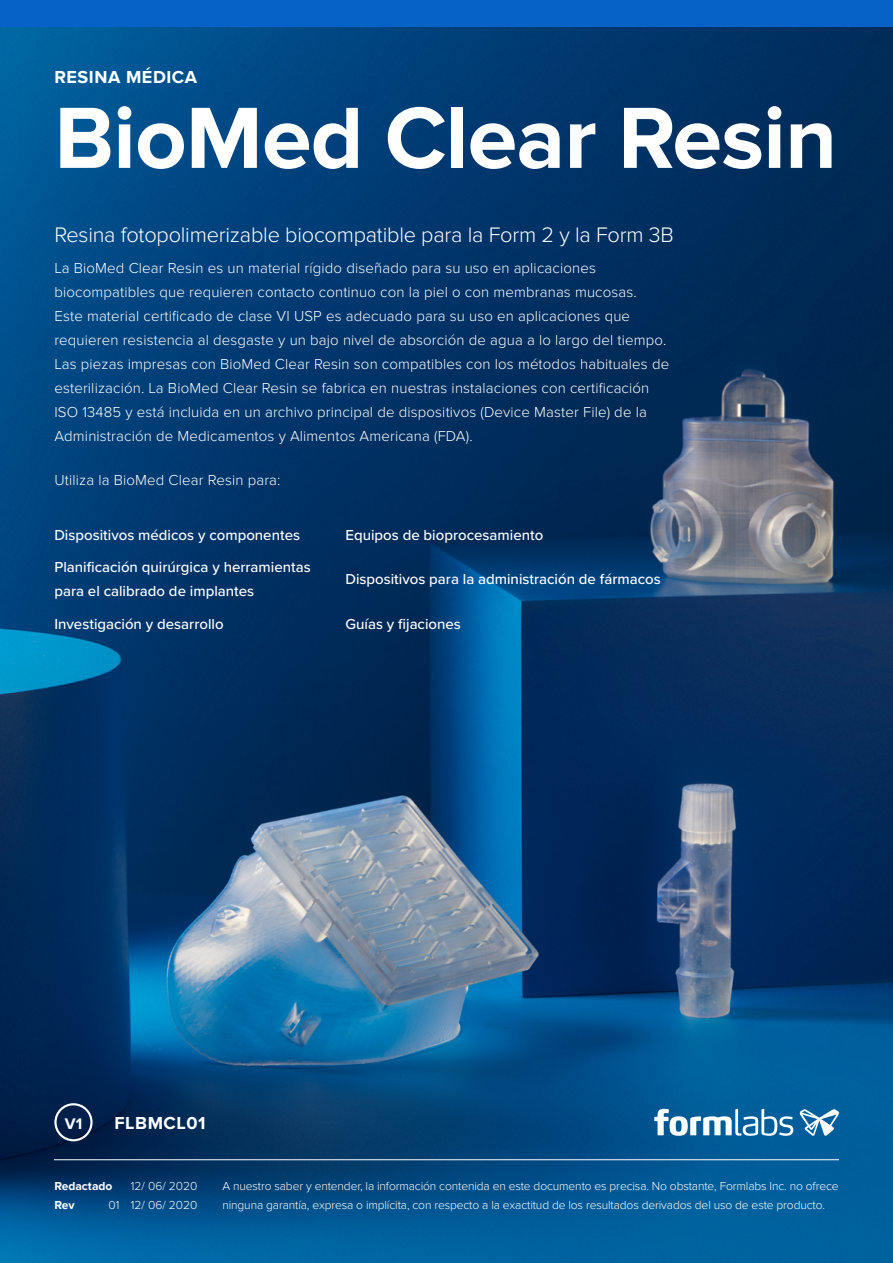
<style>
.page{position:relative;width:893px;height:1263px;background:#fff}
.page>*{position:absolute;margin:0;border:0;box-sizing:border-box;transform-origin:0 0}
.t1{font:700 90px "Proxima Nova";letter-spacing:-.01em;color:#fff}
.t2{font:300 21.75px "Proxima Nova";letter-spacing:-.01em;color:#fff}
.t3{font:700 18px "Proxima Nova";letter-spacing:.03em;color:#fff}
.t4{font:700 15.9px "Proxima Nova";color:#fff}
.t5{font:300 15px/24px "Proxima Nova";letter-spacing:.01em;color:#fff}
.t6{font:500 15px/24px "Proxima Nova";color:#fff}
.t7{font:300 12px/19.5px "Proxima Nova";letter-spacing:-.01em;color:#fff}
.t8{font:700 12px "Proxima Nova";color:#fff}
</style>
<div class="page">
<img style="left:0;top:27px;width:893px;height:1236px">
<hr style="left:54px;top:1159px;width:785px;height:1px;background:#fff">
<svg style="left:54px;top:1103px;width:39px;height:38px"></svg>
<svg style="left:654px;top:1109px;width:139px;height:27px"></svg>
<svg style="left:799px;top:1109px;width:40px;height:27px"></svg>
<div style="left:0;top:0;width:893px;height:27px;background:#0762c8"></div>
<p class="t3" style="left:54px;top:67px;width:144px">RESINA MÉDICA</p>
<h1 class="t1" style="left:54px;top:86px;width:784px">BioMed Clear Resin</h1>
<h2 class="t2" style="left:54px;top:223px;width:621px">Resina fotopolimerizable biocompatible para la Form 2 y la Form 3B</h2>
<p class="t5" style="left:54px;top:256px;width:616px">La BioMed Clear Resin es un material rígido diseñado para su uso en aplicaciones biocompatibles que requieren contacto continuo con la piel o con membranas mucosas.<br>Este material certificado de clase VI USP es adecuado para su uso en aplicaciones que requieren resistencia al desgaste y un bajo nivel de absorción de agua a lo largo del tiempo.<br>Las piezas impresas con BioMed Clear Resin son compatibles con los métodos habituales de esterilización. La BioMed Clear Resin se fabrica en nuestras instalaciones con certificación ISO 13485 y está incluida en un archivo principal de dispositivos (Device Master File) de la Administración de Medicamentos y Alimentos Americana (FDA).</p>
<p class="t5" style="left:54px;top:468px;width:228px">Utiliza la BioMed Clear Resin para:</p>
<p class="t6" style="left:54px;top:522px;width:247px">Dispositivos médicos y componentes</p>
<p class="t6" style="left:345px;top:522px;width:199px">Equipos de bioprocesamiento</p>
<p class="t6" style="left:54px;top:554px;width:258px">Planificación quirúrgica y herramientas para el calibrado de implantes</p>
<p class="t6" style="left:345px;top:566px;width:317px">Dispositivos para la administración de fármacos</p>
<p class="t6" style="left:54px;top:611px;width:171px">Investigación y desarrollo</p>
<p class="t6" style="left:345px;top:611px;width:117px">Guías y fijaciones</p>
<p class="t4" style="left:65px;top:1114px;width:19px">V1</p>
<p class="t3" style="left:114px;top:1113px;width:93px">FLBMCL01</p>
<p class="t8" style="left:54px;top:1179px;width:60px">Redactado</p>
<p class="t7" style="left:131px;top:1176px;width:68px">12/ 06/ 2020</p>
<p class="t8" style="left:54px;top:1198px;width:22px">Rev</p>
<p class="t7" style="left:108px;top:1195px;width:91px">01 12/ 06/ 2020</p>
<p class="t7" style="left:222px;top:1176px;width:618px">A nuestro saber y entender, la información contenida en este documento es precisa. No obstante, Formlabs Inc. no ofrece ninguna garantía, expresa o implícita, con respecto a la exactitud de los resultados derivados del uso de este producto.</p>
</div>
